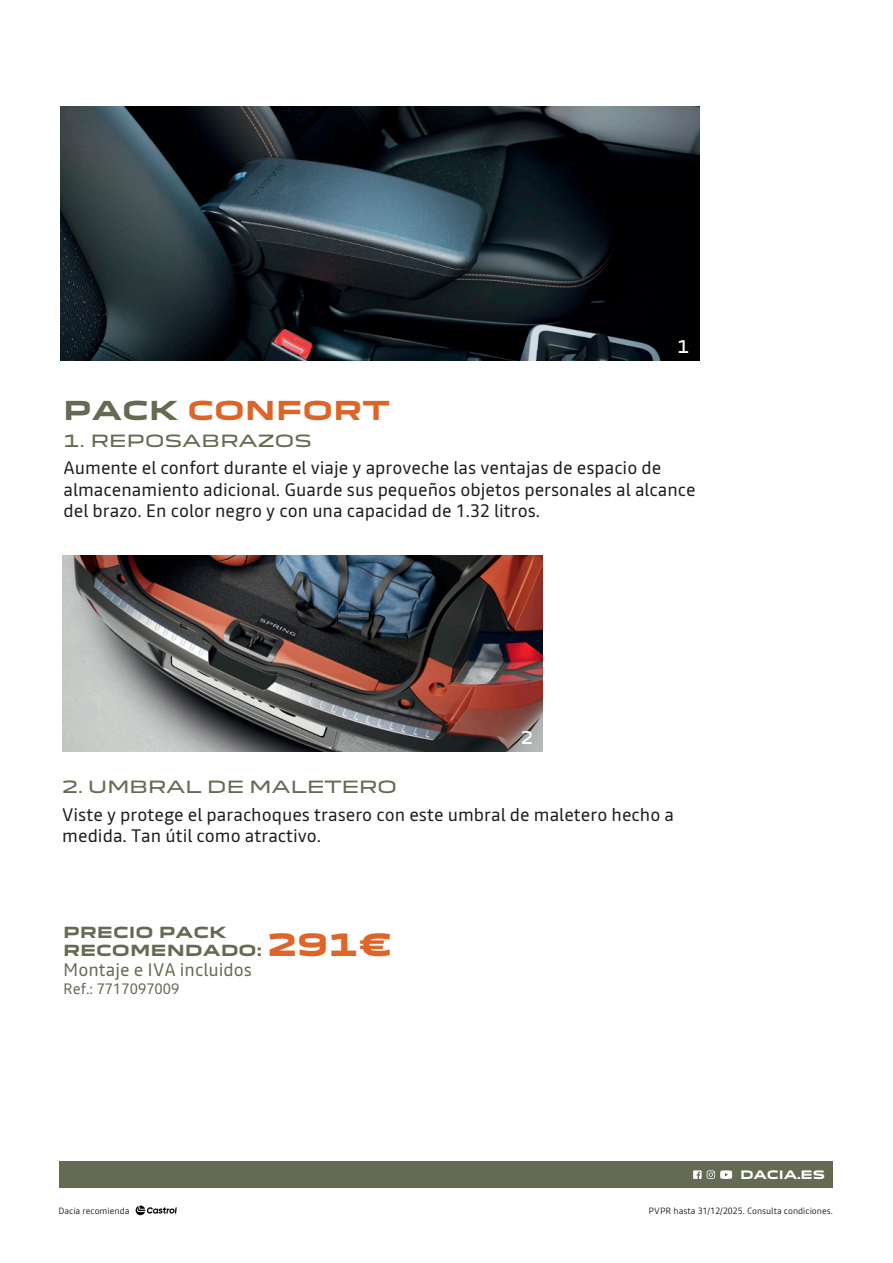
<style>
.page{position:relative;width:893px;height:1263px;background:#fff}
.page>*{position:absolute;margin:0;border:0;box-sizing:border-box;transform-origin:0 0}
.t1{font:700 25.5px "Dacia Block Extended";color:#dd6528}
.t2{font:18px/21.3px "Read";color:#1d1d1b}
.t3{font:18px "Read";color:#646b52}
.t4{font:17.1px "Dacia Block";color:#fff}
.t5{font:16.5px "Dacia Block Extended";letter-spacing:-.025em;color:#646b52}
.t6{font:700 15px/18px "Dacia Block Extended";color:#646b52}
.t7{font:15px "Read";color:#646b52}
.t8{font:700 11.4px "Dacia Block Extended";letter-spacing:-.005em;color:#fff}
.t9{font:300 9px "Read";color:#050707}
.s1{color:#646b52}
.s2{font-size:30px;color:#dd6528}
</style>
<div class="page">
<img style="left:61px;top:107px;width:639px;height:254px">
<div style="left:60px;top:1161px;width:773px;height:27px;background:#646b52"></div>
<svg style="left:693px;top:1170px;width:39px;height:9px"></svg>
<img style="left:62px;top:556px;width:480px;height:195px">
<svg style="left:136px;top:1205px;width:41px;height:11px"></svg>
<h1 class="t1" style="left:63px;top:396px;width:328px"><span class="s1">PACK</span> CONFORT</h1>
<p class="t4" style="left:677px;top:333px;width:13px">1</p>
<p class="t5" style="left:64px;top:427px;width:250px">1. REPOSABRAZOS</p>
<p class="t2" style="left:64px;top:457px;width:634px">Aumente el confort durante el viaje y aproveche las ventajas de espacio de almacenamiento adicional. Guarde sus pequeños objetos personales al alcance del brazo. En color negro y con una capacidad de 1.32 litros.</p>
<p class="t4" style="left:521px;top:723px;width:13px">2</p>
<p class="t5" style="left:62px;top:773px;width:337px">2. UMBRAL DE MALETERO</p>
<p class="t2" style="left:62px;top:804px;width:613px">Viste y protege el parachoques trasero con este umbral de maletero hecho a medida. Tan útil como atractivo.</p>
<p class="t6" style="left:63px;top:924px;width:331px">PRECIO PACK<br>RECOMENDADO: <span class="s2">291€</span></p>
<p class="t3" style="left:63px;top:959px;width:190px">Montaje e IVA incluidos</p>
<p class="t7" style="left:63px;top:979px;width:118px">Ref.: 7717097009</p>
<p class="t8" style="left:740px;top:1168px;width:87px">DACIA.ES</p>
<p class="t9" style="left:58px;top:1205px;width:73px">Dacia recomienda</p>
<p class="t9" style="left:649px;top:1205px;width:186px">PVPR hasta 31/12/2025. Consulta condiciones.</p>
</div>
